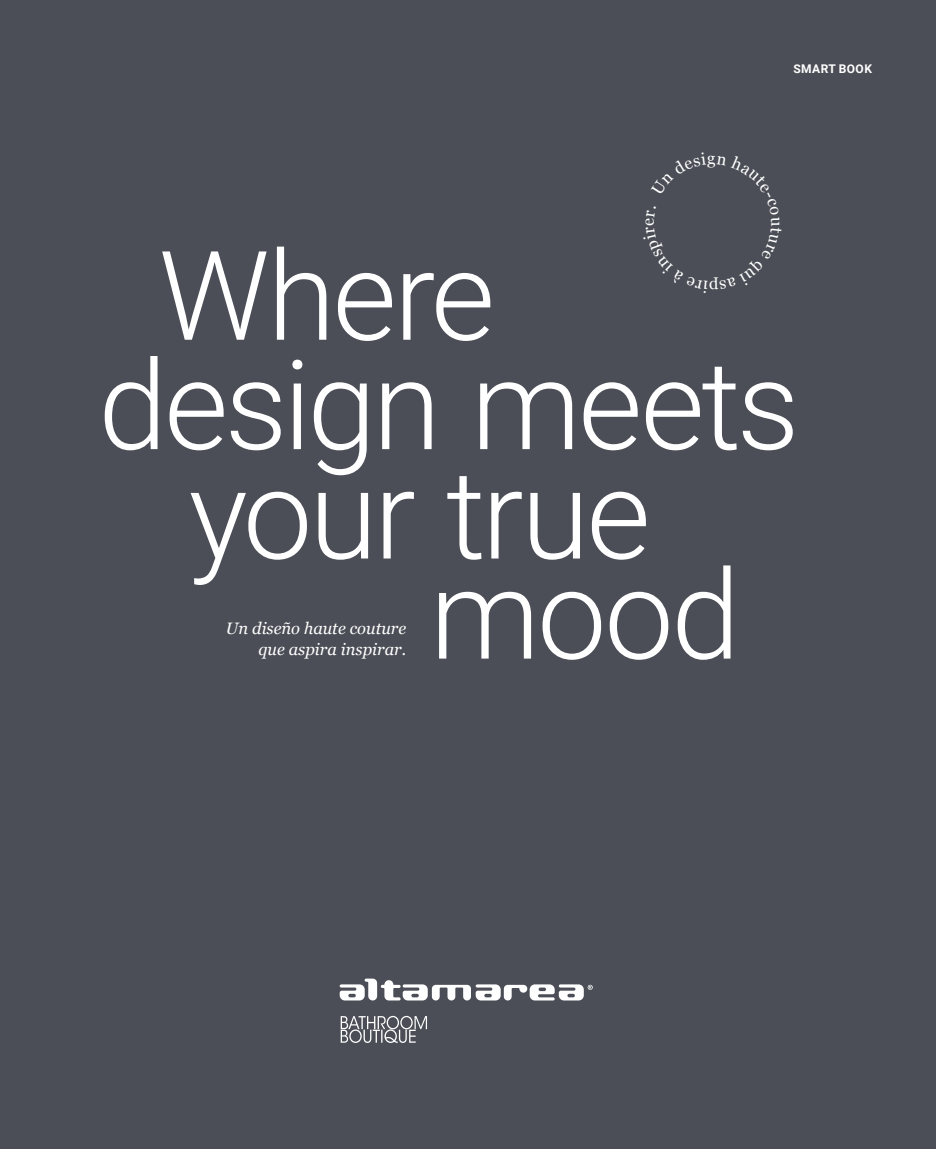
<style>
.page{position:relative;width:936px;height:1149px;background:#fff}
.page>*{position:absolute;margin:0;border:0;box-sizing:border-box;transform-origin:0 0}
.t1{font:300 124.05px "Roboto";letter-spacing:-.025em;color:#fff}
.t2{font:italic 16.5px/21px "Georgia";color:#fff;text-align:right}
.t3{font:700 12px "Roboto";letter-spacing:.035em;color:#fff}
</style>
<div class="page">
<div style="left:0;top:0;width:935px;height:1148px;background:#4b4e56"></div>
<svg style="left:339px;top:978px;width:253px;height:22px"></svg>
<svg style="left:340px;top:1015px;width:87px;height:27px"></svg>
<p class="t3" style="left:793px;top:60px;width:80px">SMART BOOK</p>
<h1 class="t1" style="left:158px;top:208px;width:338px">Where</h1>
<h1 class="t1" style="left:98px;top:318px;width:702px">design meets</h1>
<h1 class="t1" style="left:189px;top:427px;width:463px">your true</h1>
<h1 class="t1" style="left:430px;top:527px;width:311px">mood</h1>
<p class="t2" style="left:226px;top:617px;width:182px">Un diseño haute couture que aspira inspirar.</p>
</div>
